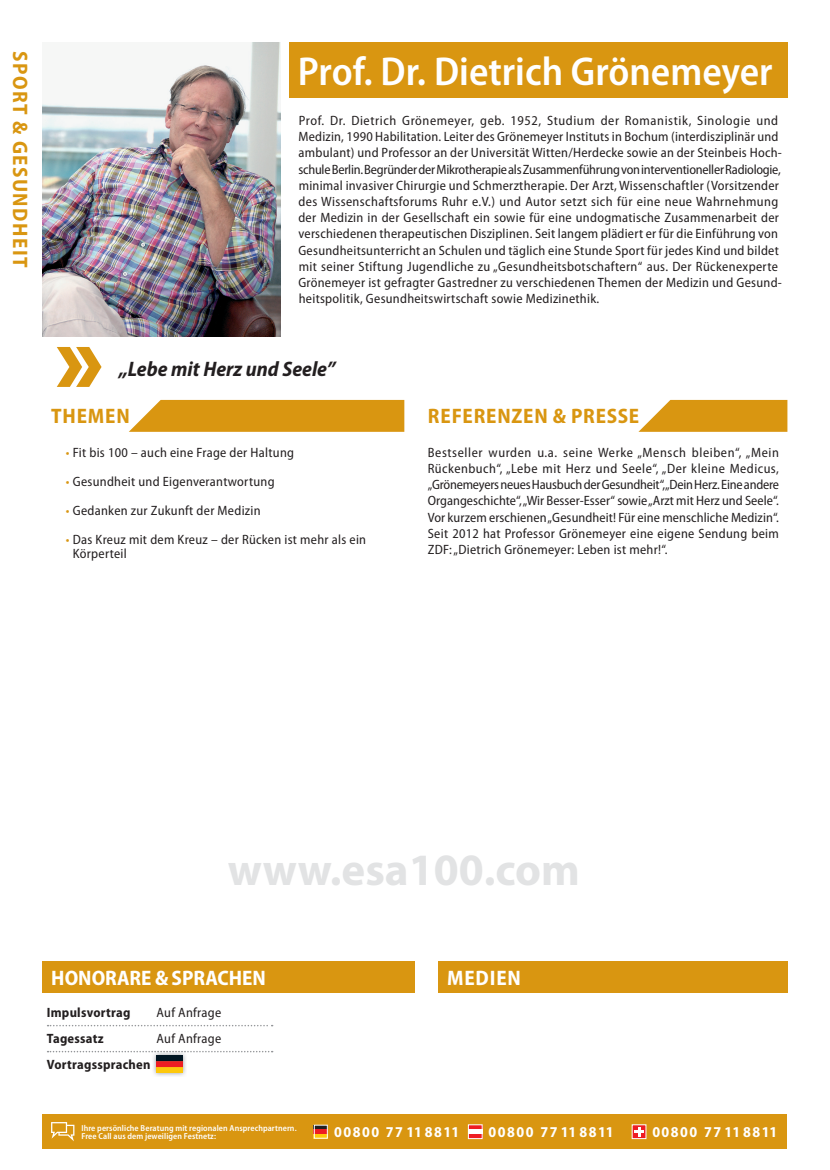
<style>
.page{position:relative;width:830px;height:1170px;background:#fff}
.page>*{position:absolute;margin:0;border:0;box-sizing:border-box;transform-origin:0 0}
.t1{font:700 45px "Myriad Pro";color:#e2e3e4}
.t2{font:600 semi-condensed 40.5px "Myriad Pro";color:#fff}
.t3{font:700 semi-condensed 21px "Myriad Pro";letter-spacing:.04em;color:#d99611}
.t4{font:700 semi-condensed 21px "Myriad Pro";color:#fff}
.t5{font:italic 700 semi-condensed 21px "Myriad Pro";color:#231f20}
.t6{font:700 semi-condensed 21px "Myriad Pro";letter-spacing:.07em;color:#d99611}
.t7{font:700 semi-condensed 15.15px "Myriad Pro";letter-spacing:.1em;color:#fff}
.t8{font:semi-condensed 13.5px/16.2px "Myriad Pro";letter-spacing:.02em;color:#231f20}
.t9{font:700 semi-condensed 13.5px "Myriad Pro";letter-spacing:.02em;color:#231f20}
.t10{font:600 semi-condensed 8.7px/8.7px "Myriad Pro";letter-spacing:.01em;color:#fff}
.s1{color:#d99611}
</style>
<div class="page">
<div style="left:289px;top:43px;width:498px;height:55px;background:#d99611"></div>
<div style="left:43px;top:1114px;width:744px;height:34px;background:#d99611"></div>
<svg style="left:51px;top:1122px;width:23px;height:19px"></svg>
<svg style="left:57px;top:347px;width:44px;height:40px"></svg>
<svg style="left:129px;top:400px;width:275px;height:32px;background:#db9c1f"></svg>
<svg style="left:638px;top:400px;width:149px;height:32px;background:#dda12c"></svg>
<svg style="left:48px;top:1025px;width:224px;height:1px"></svg>
<svg style="left:48px;top:1051px;width:224px;height:1px"></svg>
<div style="left:438px;top:961px;width:349px;height:32px;background:#d99611"></div>
<div style="left:43px;top:961px;width:372px;height:32px;background:#d99611"></div>
<div style="left:314px;top:1124px;width:13px;height:5px;background:#231f20"></div>
<hr style="left:314px;top:1129px;width:13px;height:4px;background:#ee1d23">
<div style="left:314px;top:1133px;width:13px;height:5px;background:#feca0a"></div>
<div style="left:314px;top:1124px;width:13px;height:14px;border:1px solid #fff"></div>
<div style="left:468px;top:1124px;width:14px;height:5px;background:#ee1d23"></div>
<hr style="left:468px;top:1129px;width:14px;height:4px;background:#fff">
<div style="left:468px;top:1133px;width:14px;height:5px;background:#ee1d23"></div>
<div style="left:468px;top:1124px;width:14px;height:14px;border:1px solid #fff"></div>
<svg style="left:633px;top:1126px;width:11px;height:10px"></svg>
<svg style="left:634px;top:1126px;width:9px;height:10px"></svg>
<img style="left:43px;top:43px;width:238px;height:293px">
<img style="left:152px;top:1051px;width:35px;height:25px">
<img style="left:152px;top:1051px;width:34px;height:1px">
<img style="left:156px;top:1055px;width:26px;height:17px">
<h3 class="t6" style="left:32px;top:51px;width:218px;rotate:90deg">SPORT &amp; GESUNDHEIT</h3>
<h2 class="t2" style="left:298px;top:49px;width:476px">Prof. Dr. Dietrich Grönemeyer</h2>
<p class="t8" style="left:298px;top:113px;width:485px">Prof. Dr. Dietrich Grönemeyer, geb. 1952, Studium der Romanistik, Sinologie und Medizin, 1990 Habilitation. Leiter des Grönemeyer Instituts in Bochum (interdisziplinär und ambulant) und Professor an der Universität Witten/Herdecke sowie an der Steinbeis Hoch&shy;schule Berlin. Begründer der Mikrotherapie als Zusammenführung von interventioneller Radiologie, minimal invasiver Chirurgie und Schmerztherapie. Der Arzt, Wissenschaftler (Vorsitzender des Wissenschaftsforums Ruhr e.V.) und Autor setzt sich für eine neue Wahrnehmung der Medizin in der Gesellschaft ein sowie für eine undogmatische Zusammenarbeit der verschiedenen therapeutischen Disziplinen. Seit langem plädiert er für die Einführung von Gesundheitsunterricht an Schulen und täglich eine Stunde Sport für jedes Kind und bildet mit seiner Stiftung Jugendliche zu „Gesundheitsbotschaftern“ aus. Der Rückenexperte Grönemeyer ist gefragter Gastredner zu verschiedenen Themen der Medizin und Gesund&shy;heitspolitik, Gesundheitswirtschaft sowie Medizinethik.</p>
<h3 class="t5" style="left:119px;top:357px;width:218px">„Lebe mit Herz und Seele”</h3>
<h3 class="t3" style="left:51px;top:404px;width:80px">THEMEN</h3>
<h3 class="t3" style="left:428px;top:404px;width:212px">REFERENZEN &amp; PRESSE</h3>
<p class="t8" style="left:66px;top:444px;width:229px"><span class="s1">•</span> Fit bis 100 – auch eine Frage der Haltung</p>
<p class="t8" style="left:66px;top:473px;width:210px"><span class="s1">•</span> Gesundheit und Eigenverantwortung</p>
<p class="t8" style="left:66px;top:502px;width:196px"><span class="s1">•</span> Gedanken zur Zukunft der Medizin</p>
<p class="t8" style="left:73px;top:533px;width:295px;line-height:13.5px;text-indent:-7px"><span class="s1">•</span> Das Kreuz mit dem Kreuz – der Rücken ist mehr als ein<br>Körperteil</p>
<p class="t8" style="left:427px;top:444px;width:353px;text-align:justify">Bestseller wurden u.a. seine Werke „Mensch bleiben“, „Mein Rückenbuch“, „Lebe mit Herz und Seele“, „Der kleine Medicus, „Grönemeyers neues Hausbuch der Gesundheit“, „Dein Herz. Eine andere Organgeschichte“, „Wir Besser-Esser“ sowie „Arzt mit Herz und Seele“.<br>Vor kurzem erschienen „Gesundheit! Für eine menschliche Medizin“.<br>Seit 2012 hat Professor Grönemeyer eine eigene Sendung beim ZDF: „Dietrich Grönemeyer: Leben ist mehr!“.</p>
<h1 class="t1" style="left:228px;top:840px;width:353px">www.esa100.com</h1>
<h3 class="t4" style="left:51px;top:965px;width:216px">HONORARE &amp; SPRACHEN</h3>
<h3 class="t4" style="left:447px;top:965px;width:75px">MEDIEN</h3>
<p class="t9" style="left:47px;top:1005px;width:85px">Impulsvortrag</p>
<p class="t8" style="left:156px;top:1004px;width:66px">Auf Anfrage</p>
<p class="t9" style="left:47px;top:1030px;width:58px">Tagessatz</p>
<p class="t8" style="left:156px;top:1030px;width:66px">Auf Anfrage</p>
<p class="t9" style="left:47px;top:1056px;width:105px">Vortragssprachen</p>
<p class="t10" style="left:81px;top:1123px;width:217px">Ihre persönliche Beratung mit regionalen Ansprechpartnern.<br>Free Call aus dem jeweiligen Festnetz:</p>
<p class="t7" style="left:334px;top:1123px;width:126px">00800 77 118811</p>
<p class="t7" style="left:488px;top:1123px;width:126px">00800 77 118811</p>
<p class="t7" style="left:652px;top:1123px;width:126px">00800 77 118811</p>
</div>
